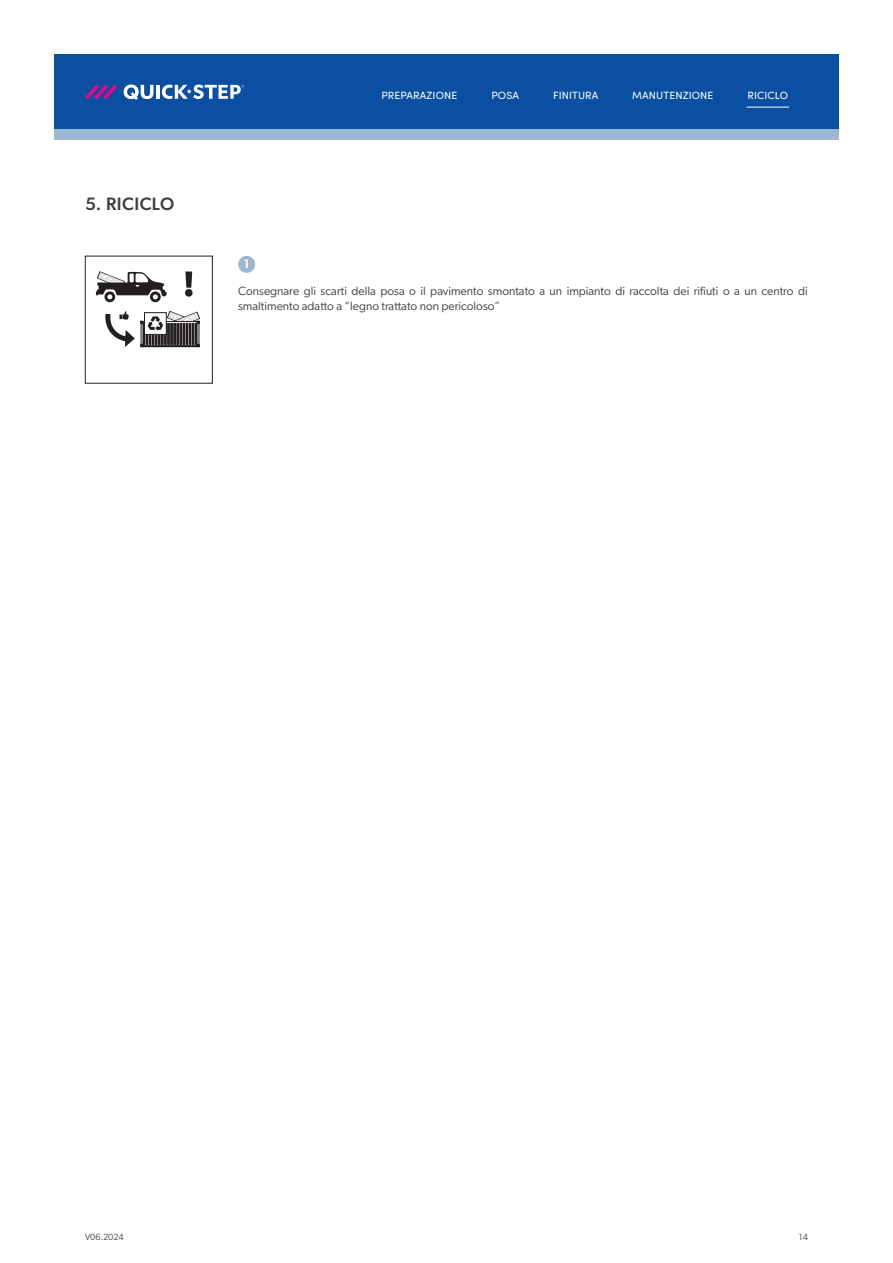
<style>
.page{position:relative;width:893px;height:1263px;background:#fff}
.page>*{position:absolute;margin:0;border:0;box-sizing:border-box;transform-origin:0 0}
.t1{font:500 18px "Gibson";letter-spacing:.025em;color:#3e3e3f}
.t2{font:12px/14.4px "Gibson";color:#3e3e3f}
.t3{font:600 12px "Gibson";color:#fff}
.t4{font:10.5px "Sofia Pro";letter-spacing:.01em;color:#fff}
.t5{font:9px "Gibson";color:#3e3e3f}
</style>
<div class="page">
<div style="left:54px;top:54px;width:785px;height:75px;background:#0a4fa2"></div>
<div style="left:54px;top:129px;width:785px;height:11px;background:#9db8d5"></div>
<svg style="left:85px;top:84px;width:32px;height:15px"></svg>
<svg style="left:124px;top:85px;width:29px;height:15px"></svg>
<hr style="left:156px;top:85px;width:4px;height:14px;background:#fff">
<svg style="left:162px;top:85px;width:82px;height:14px"></svg>
<hr style="left:747px;top:107px;width:42px;height:1px;background:#fff">
<svg style="left:185px;top:271px;width:8px;height:26px"></svg>
<svg style="left:96px;top:271px;width:71px;height:31px"></svg>
<svg style="left:105px;top:311px;width:95px;height:36px"></svg>
<div style="left:85px;top:256px;width:128px;height:127px;border:1px solid #231f20"></div>
<div style="left:238px;top:256px;width:17px;height:17px;background:#9db8d5;border-radius:50%"></div>
<h1 class="t1" style="left:85px;top:193px;width:91px">5. RICICLO</h1>
<p class="t4" style="left:381px;top:87px;width:77px">PREPARAZIONE</p>
<p class="t4" style="left:491px;top:87px;width:29px">POSA</p>
<p class="t4" style="left:553px;top:87px;width:47px">FINITURA</p>
<p class="t4" style="left:632px;top:87px;width:83px">MANUTENZIONE</p>
<p class="t4" style="left:747px;top:87px;width:42px">RICICLO</p>
<p class="t3" style="left:244px;top:257px;width:7px">1</p>
<p class="t2" style="left:238px;top:284px;width:571px">Consegnare gli scarti della posa o il pavimento smontato a un impianto di raccolta dei rifiuti o a un centro di smaltimento adatto a “legno trattato non pericoloso”</p>
<p class="t5" style="left:85px;top:1231px;width:40px">V06.2024</p>
<p class="t5" style="left:799px;top:1231px;width:10px">14</p>
</div>
